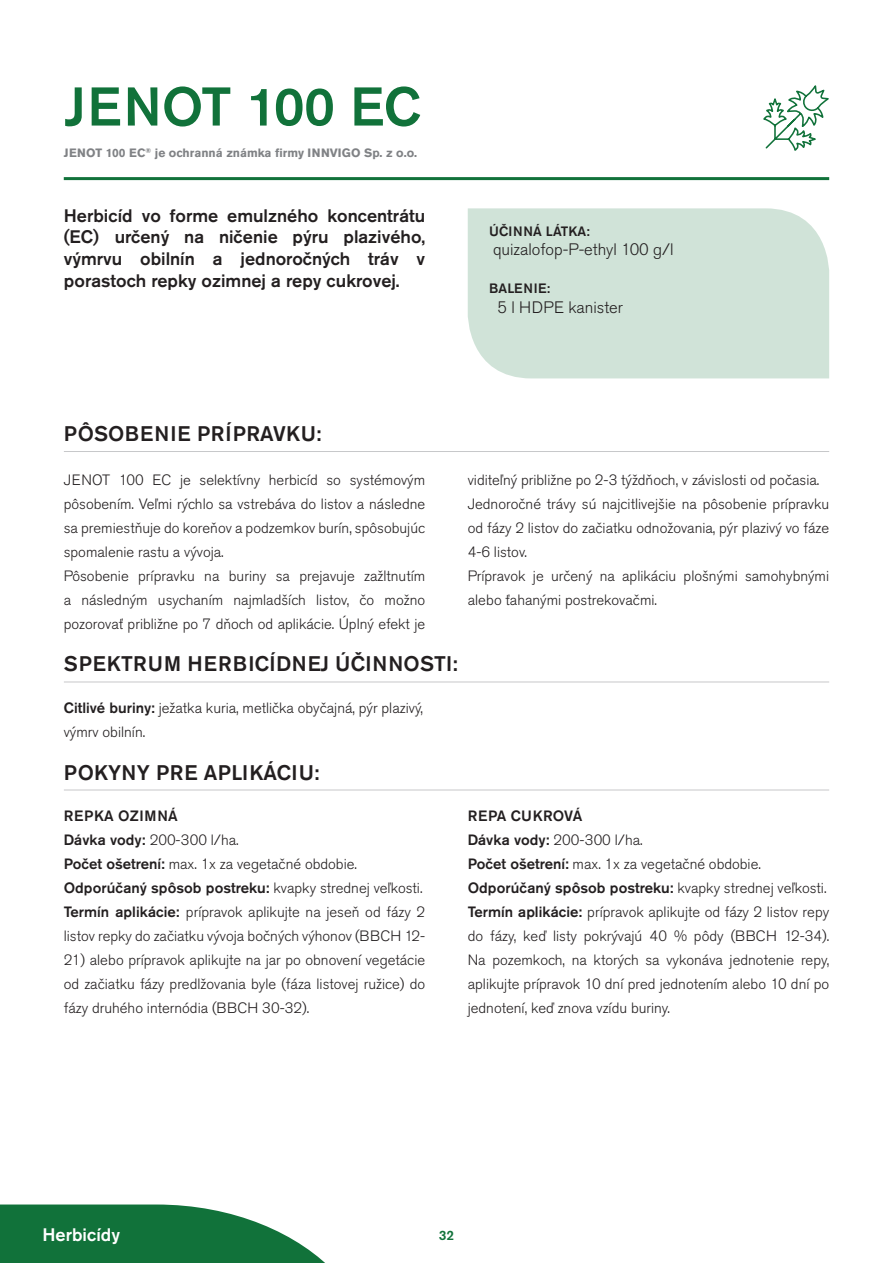
<style>
.page{position:relative;width:893px;height:1263px;background:#fff}
.page>*{position:absolute;margin:0;border:0;box-sizing:border-box;transform-origin:0 0}
.herbicid_nadpis_bp_2{font:500 54px "Akzidenz Grotesk Pro";color:#11723a}
.podnadpis_bp_2018{font:500 21px "Akzidenz Grotesk Pro";letter-spacing:.03em;color:#231f20}
.podnadpis_bp_2018-2{font:500 21px "Akzidenz Grotesk Pro";letter-spacing:.01em;color:#231f20}
.predslov_bp_2018{font:500 18px/21.6px "Akzidenz Grotesk Pro";color:#231f20;text-align:justify}
.t1{font:500 18px "Akzidenz Grotesk Pro";color:#fff}
.ucinna_latka_2018{font:300 16.5px "Akzidenz Grotesk Pro";color:#231f20}
.text_2021_bold_pred{font:300 14.85px/24px "Akzidenz Grotesk Pro";color:#231f20}
.text_bp2018{font:300 14.85px/24px "Akzidenz Grotesk Pro";color:#231f20;text-align:justify}
.text_2021_bold_pred-2{font:500 14.85px "Akzidenz Grotesk Pro";color:#231f20}
.text_2021_bold_pred-3{font:500 14.85px "Akzidenz Grotesk Pro";letter-spacing:.05em;color:#231f20}
.ucinna_latka_nadpis{font:500 13.5px "Akzidenz Grotesk Pro";letter-spacing:.01em;color:#231f20}
.ucinna_latka_nadpis-2{font:500 13.5px "Akzidenz Grotesk Pro";letter-spacing:.03em;color:#231f20}
.t2{font:500 13.5px "Akzidenz Grotesk Pro";color:#11723a}
.at_2018{font:700 12px "Akzidenz Grotesk Pro";color:#808285}
.s1{font-weight:500}
.s2{font-weight:300}
</style>
<div class="page">
<svg style="left:0;top:1204px;width:325px;height:59px"></svg>
<hr style="left:64px;top:451px;width:765px;height:1px;background:#c7c8ca">
<hr style="left:64px;top:682px;width:765px;height:1px;background:#c7c8ca">
<hr style="left:64px;top:790px;width:765px;height:1px;background:#c7c8ca">
<div style="left:468px;top:208px;width:361px;height:170px;background:#d0e3d8"></div>
<hr style="left:64px;top:177px;width:765px;height:3px;background:#11723a">
<svg style="left:763px;top:85px;width:66px;height:66px"></svg>
<p class="herbicid_nadpis_bp_2" style="left:64px;top:72px;width:359px">JENOT 100 EC</p>
<p class="at_2018" style="left:64px;top:145px;width:355px">JENOT 100 EC<sup>®</sup> je ochranná známka firmy INNVIGO Sp. z o.o.</p>
<p class="predslov_bp_2018" style="left:64px;top:204px;width:363px">Herbicíd vo forme emulzného koncentrátu (EC) určený na ničenie pýru plazivého, výmrvu obilnín a jednoročných tráv v porastoch repky ozimnej a repy cukrovej.</p>
<p class="ucinna_latka_nadpis" style="left:489px;top:222px;width:102px">ÚČINNÁ LÁTKA:</p>
<p class="ucinna_latka_2018" style="left:493px;top:239px;width:182px">quizalofop-P-ethyl 100 g/l</p>
<p class="ucinna_latka_nadpis-2" style="left:489px;top:279px;width:63px">BALENIE:</p>
<p class="ucinna_latka_2018" style="left:497px;top:296px;width:127px">5 l HDPE kanister</p>
<p class="podnadpis_bp_2018" style="left:64px;top:420px;width:259px">PÔSOBENIE PRÍPRAVKU:</p>
<p class="text_bp2018" style="left:64px;top:468px;width:363px">JENOT 100 EC je selektívny herbicíd so systémovým pôsobením. Veľmi rýchlo sa vstrebáva do listov a následne sa premiestňuje do koreňov a podzemkov burín, spôsobujúc spomalenie rastu a vývoja.</p>
<p class="text_bp2018" style="left:64px;top:564px;width:363px">Pôsobenie prípravku na buriny sa prejavuje zažltnutím a následným usychaním najmladších listov, čo možno pozorovať približne po 7 dňoch od aplikácie. Úplný efekt je</p>
<p class="podnadpis_bp_2018" style="left:64px;top:650px;width:395px">SPEKTRUM HERBICÍDNEJ ÚČINNOSTI:</p>
<p class="text_2021_bold_pred" style="left:64px;top:696px;width:361px"><span class="s1">Citlivé buriny:</span> ježatka kuria, metlička obyčajná, pýr plazivý, výmrv obilnín.</p>
<p class="podnadpis_bp_2018-2" style="left:64px;top:758px;width:257px">POKYNY PRE APLIKÁCIU:</p>
<p class="text_2021_bold_pred-3" style="left:64px;top:806px;width:115px">REPKA OZIMNÁ</p>
<p class="text_2021_bold_pred" style="left:64px;top:828px;width:176px"><span class="s1">Dávka vody:</span> 200-300 l/ha.</p>
<p class="text_2021_bold_pred" style="left:64px;top:852px;width:295px"><span class="s1">Počet ošetrení:</span> max. 1x za vegetačné obdobie.</p>
<p class="text_2021_bold_pred-2" style="left:64px;top:878px;width:360px">Odporúčaný spôsob postreku: <span class="s2">kvapky strednej veľkosti.</span></p>
<p class="text_2021_bold_pred" style="left:64px;top:900px;width:363px"><span class="s1">Termín aplikácie:</span> prípravok aplikujte na jeseň od fázy 2 listov repky do začiatku vývoja bočných výhonov (BBCH 12-</p>
<p class="text_2021_bold_pred" style="left:64px;top:948px;width:363px;text-align:justify">21) alebo prípravok aplikujte na jar po obnovení vegetácie od začiatku fázy predlžovania byle (fáza listovej ružice) do fázy druhého internódia (BBCH 30-32).</p>
<p class="text_bp2018" style="left:468px;top:468px;width:353px">viditeľný približne po 2-3 týždňoch, v závislosti od počasia.</p>
<p class="text_bp2018" style="left:468px;top:492px;width:363px">Jednoročné trávy sú najcitlivejšie na pôsobenie prípravku od fázy 2 listov do začiatku odnožovania, pýr plazivý vo fáze 4-6 listov.</p>
<p class="text_bp2018" style="left:468px;top:564px;width:363px">Prípravok je určený na aplikáciu plošnými samohybnými alebo ťahanými postrekovačmi.</p>
<p class="text_2021_bold_pred-2" style="left:468px;top:806px;width:116px">REPA CUKROVÁ</p>
<p class="text_2021_bold_pred" style="left:468px;top:828px;width:176px"><span class="s1">Dávka vody:</span> 200-300 l/ha.</p>
<p class="text_2021_bold_pred" style="left:468px;top:852px;width:295px"><span class="s1">Počet ošetrení:</span> max. 1x za vegetačné obdobie.</p>
<p class="text_2021_bold_pred-2" style="left:468px;top:878px;width:360px">Odporúčaný spôsob postreku: <span class="s2">kvapky strednej veľkosti.</span></p>
<p class="text_2021_bold_pred" style="left:468px;top:900px;width:363px;text-align:justify"><span class="s1">Termín aplikácie:</span> prípravok aplikujte od fázy 2 listov repy do fázy, keď listy pokrývajú 40 % pôdy (BBCH 12-34).<br>Na pozemkoch, na ktorých sa vykonáva jednotenie repy, aplikujte prípravok 10 dní pred jednotením alebo 10 dní po jednotení, keď znova vzídu buriny.</p>
<p class="t1" style="left:43px;top:1222px;width:79px">Herbicídy</p>
<p class="t2" style="left:439px;top:1226px;width:17px">32</p>
</div>
